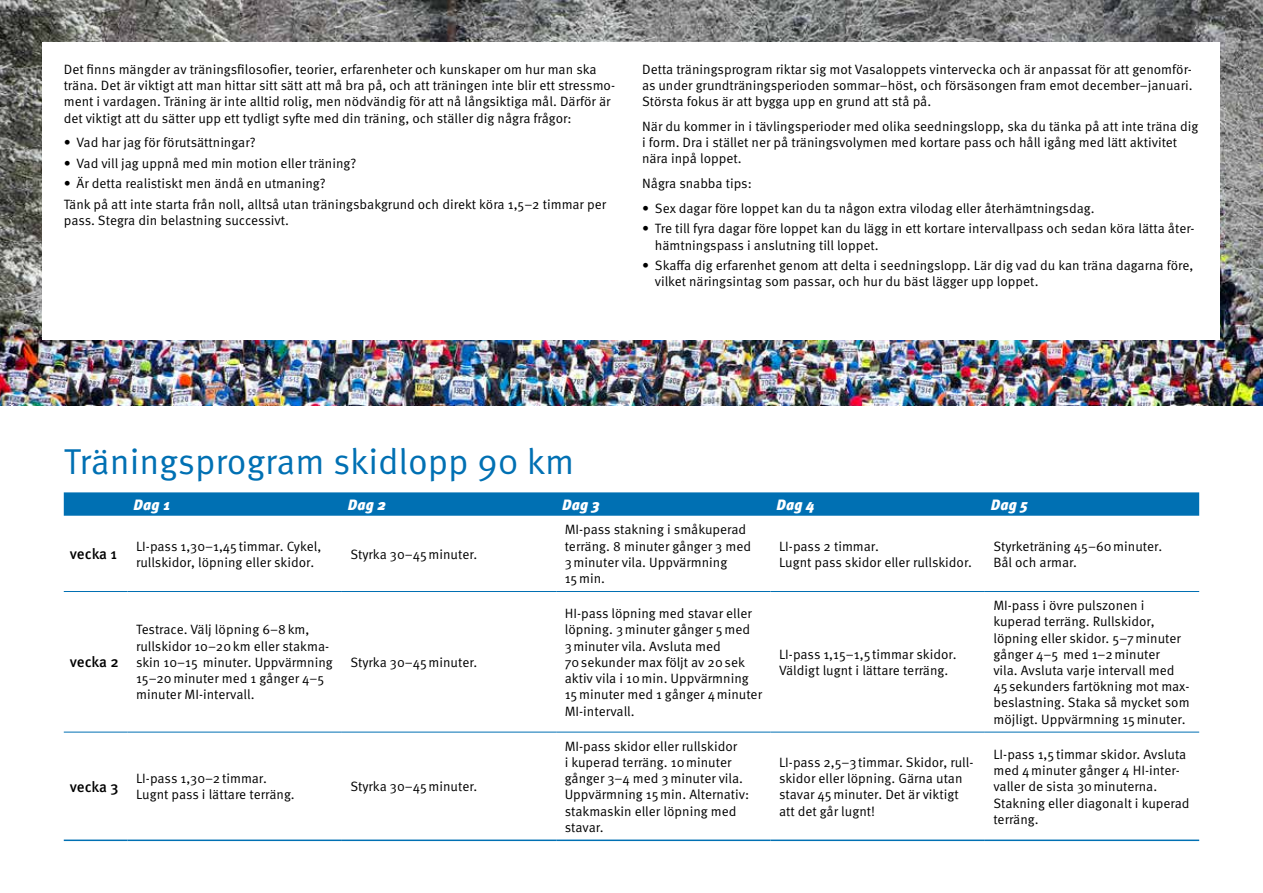
<style>
.page{position:relative;width:1263px;height:893px;background:#fff}
.page>*{position:absolute;margin:0;border:0;box-sizing:border-box;transform-origin:0 0}
.t1{font:36px "Meta OT Norm";color:#0070b3}
.t2{font:italic 900 15px "Meta OT";color:#fff}
.t3{font:500 15px "Meta OT";letter-spacing:-.005em;color:#000}
.t4{font:13.5px/16.2px "Meta OT Norm";color:#000}
</style>
<div class="page">
<img style="left:0;top:0;width:1263px;height:406px">
<div style="left:43px;top:43px;width:1177px;height:297px;background:#fff"></div>
<svg style="left:64px;top:492px;width:1135px;height:24px;background:#0774b5"></svg>
<hr style="left:64px;top:591px;width:64px;height:1px;background:#0070b3">
<hr style="left:128px;top:591px;width:214px;height:1px;background:#0070b3">
<hr style="left:342px;top:591px;width:214px;height:1px;background:#0070b3">
<hr style="left:556px;top:591px;width:214px;height:1px;background:#0070b3">
<hr style="left:770px;top:591px;width:215px;height:1px;background:#0070b3">
<hr style="left:985px;top:591px;width:214px;height:1px;background:#0070b3">
<hr style="left:64px;top:732px;width:64px;height:1px;background:#0070b3">
<hr style="left:128px;top:732px;width:214px;height:1px;background:#0070b3">
<hr style="left:342px;top:732px;width:214px;height:1px;background:#0070b3">
<hr style="left:556px;top:732px;width:214px;height:1px;background:#0070b3">
<hr style="left:770px;top:732px;width:215px;height:1px;background:#0070b3">
<hr style="left:985px;top:732px;width:214px;height:1px;background:#0070b3">
<hr style="left:64px;top:839px;width:64px;height:2px;background:#0070b3">
<hr style="left:128px;top:839px;width:214px;height:2px;background:#0070b3">
<hr style="left:342px;top:839px;width:214px;height:2px;background:#0070b3">
<hr style="left:556px;top:839px;width:214px;height:2px;background:#0070b3">
<hr style="left:770px;top:839px;width:215px;height:2px;background:#0070b3">
<hr style="left:985px;top:839px;width:214px;height:2px;background:#0070b3">
<p class="t4" style="left:64px;top:62px;width:553px">Det finns mängder av träningsfilosofier, teorier, erfarenheter och kunskaper om hur man ska träna. Det är viktigt att man hittar sitt sätt att må bra på, och att träningen inte blir ett stressmo&shy;ment i vardagen. Träning är inte alltid rolig, men nödvändig för att nå långsiktiga mål. Därför är det viktigt att du sätter upp ett tydligt syfte med din träning, och ställer dig några frågor:</p>
<p class="t4" style="left:64px;top:135px;width:193px">• Vad har jag för förutsättningar?</p>
<p class="t4" style="left:64px;top:155px;width:294px">• Vad vill jag uppnå med min motion eller träning?</p>
<p class="t4" style="left:64px;top:174px;width:544px;line-height:20.4px">• Är detta realistiskt men ändå en utmaning?<br>Tänk på att inte starta från noll, alltså utan träningsbakgrund och direkt köra 1,5–2 timmar per</p>
<p class="t4" style="left:64px;top:212px;width:227px">pass. Stegra din belastning successivt.</p>
<p class="t4" style="left:642px;top:62px;width:552px;text-align:justify">Detta träningsprogram riktar sig mot Vasaloppets vintervecka och är anpassat för att genomför&shy;as under grundträningsperioden sommar–höst, och försäsongen fram emot december–januari.<br>Största fokus är att bygga upp en grund att stå på.</p>
<p class="t4" style="left:642px;top:119px;width:558px">När du kommer in i tävlingsperioder med olika seedningslopp, ska du tänka på att inte träna dig i form. Dra i stället ner på träningsvolymen med kortare pass och håll igång med lätt aktivitet nära inpå loppet.</p>
<p class="t4" style="left:642px;top:176px;width:111px">Några snabba tips:</p>
<p class="t4" style="left:642px;top:200px;width:454px">• Sex dagar före loppet kan du ta någon extra vilodag eller återhämtningsdag.</p>
<p class="t4" style="left:655px;top:221px;width:541px;text-indent:-13px">• Tre till fyra dagar före loppet kan du lägg in ett kortare intervallpass och sedan köra lätta åter&shy;hämtningspass i anslutning till loppet.</p>
<p class="t4" style="left:655px;top:258px;width:540px;text-indent:-13px">• Skaffa dig erfarenhet genom att delta i seedningslopp. Lär dig vad du kan träna dagarna före, vilket näringsintag som passar, och hur du bäst lägger upp loppet.</p>
<h1 class="t1" style="left:64px;top:440px;width:512px">Träningsprogram skidlopp 90 km</h1>
<p class="t2" style="left:134px;top:495px;width:38px">Dag 1</p>
<p class="t2" style="left:348px;top:495px;width:40px">Dag 2</p>
<p class="t2" style="left:562px;top:495px;width:39px">Dag 3</p>
<p class="t2" style="left:776px;top:495px;width:40px">Dag 4</p>
<p class="t2" style="left:991px;top:495px;width:39px">Dag 5</p>
<p class="t3" style="left:70px;top:545px;width:49px">vecka 1</p>
<p class="t4" style="left:136px;top:538px;width:187px">LI-pass 1,30–1,45timmar. Cykel, rullskidor, löpning eller skidor.</p>
<p class="t4" style="left:350px;top:546px;width:128px">Styrka 30–45minuter.</p>
<p class="t4" style="left:565px;top:522px;width:188px">MI-pass stakning i småkuperad terräng. 8 minuter gånger 3 med<br>3minuter vila. Uppvärmning<br>15min.</p>
<p class="t4" style="left:779px;top:538px;width:194px">LI-pass 2 timmar.<br>Lugnt pass skidor eller rullskidor.</p>
<p class="t4" style="left:993px;top:538px;width:170px">Styrketräning 45–60minuter.<br>Bål och armar.</p>
<p class="t3" style="left:70px;top:654px;width:51px">vecka 2</p>
<p class="t4" style="left:136px;top:622px;width:198px">Testrace. Välj löpning 6–8km, rullskidor 10–20km eller stakma&shy;skin 10–15 minuter. Uppvärmning<br>15–20minuter med 1 gånger 4–5 minuter MI-intervall.</p>
<p class="t4" style="left:350px;top:654px;width:128px">Styrka 30–45minuter.</p>
<p class="t3" style="left:70px;top:778px;width:50px">vecka 3</p>
<p class="t4" style="left:136px;top:771px;width:160px">LI-pass 1,30–2timmar.<br>Lugnt pass i lättare terräng.</p>
<p class="t4" style="left:350px;top:779px;width:128px">Styrka 30–45minuter.</p>
<p class="t4" style="left:565px;top:606px;width:199px">HI-pass löpning med stavar eller löpning. 3minuter gånger 5med<br>3minuter vila. Avsluta med<br>70sekunder max följt av 20sek aktiv vila i 10min. Uppvärmning<br>15minuter med 1 gånger 4minuter<br>MI-intervall.</p>
<p class="t4" style="left:565px;top:738px;width:186px">MI-pass skidor eller rullskidor<br>i kuperad terräng. 10minuter gånger 3–4 med 3minuter vila.<br>Uppvärmning 15min. Alternativ: stakmaskin eller löpning med stavar.</p>
<p class="t4" style="left:779px;top:646px;width:179px">LI-pass 1,15–1,5timmar skidor.<br>Väldigt lugnt i lättare terräng.</p>
<p class="t4" style="left:993px;top:598px;width:198px">MI-pass i övre pulszonen i kuperad terräng. Rullskidor, löpning eller skidor. 5–7minuter gånger 4–5 med 1–2minuter<br>vila. Avsluta varje intervall med<br>45sekunders fartökning mot max&shy;beslastning. Staka så mycket som möjligt. Uppvärmning 15minuter.</p>
<p class="t4" style="left:779px;top:754px;width:196px">LI-pass 2,5–3timmar. Skidor, rull&shy;skidor eller löpning. Gärna utan stavar 45minuter. Det är viktigt att det går lugnt!</p>
<p class="t4" style="left:993px;top:746px;width:198px">LI-pass 1,5timmar skidor. Avsluta med 4minuter gånger 4 HI-inter&shy;valler de sista 30minuterna.<br>Stakning eller diagonalt i kuperad terräng.</p>
</div>
